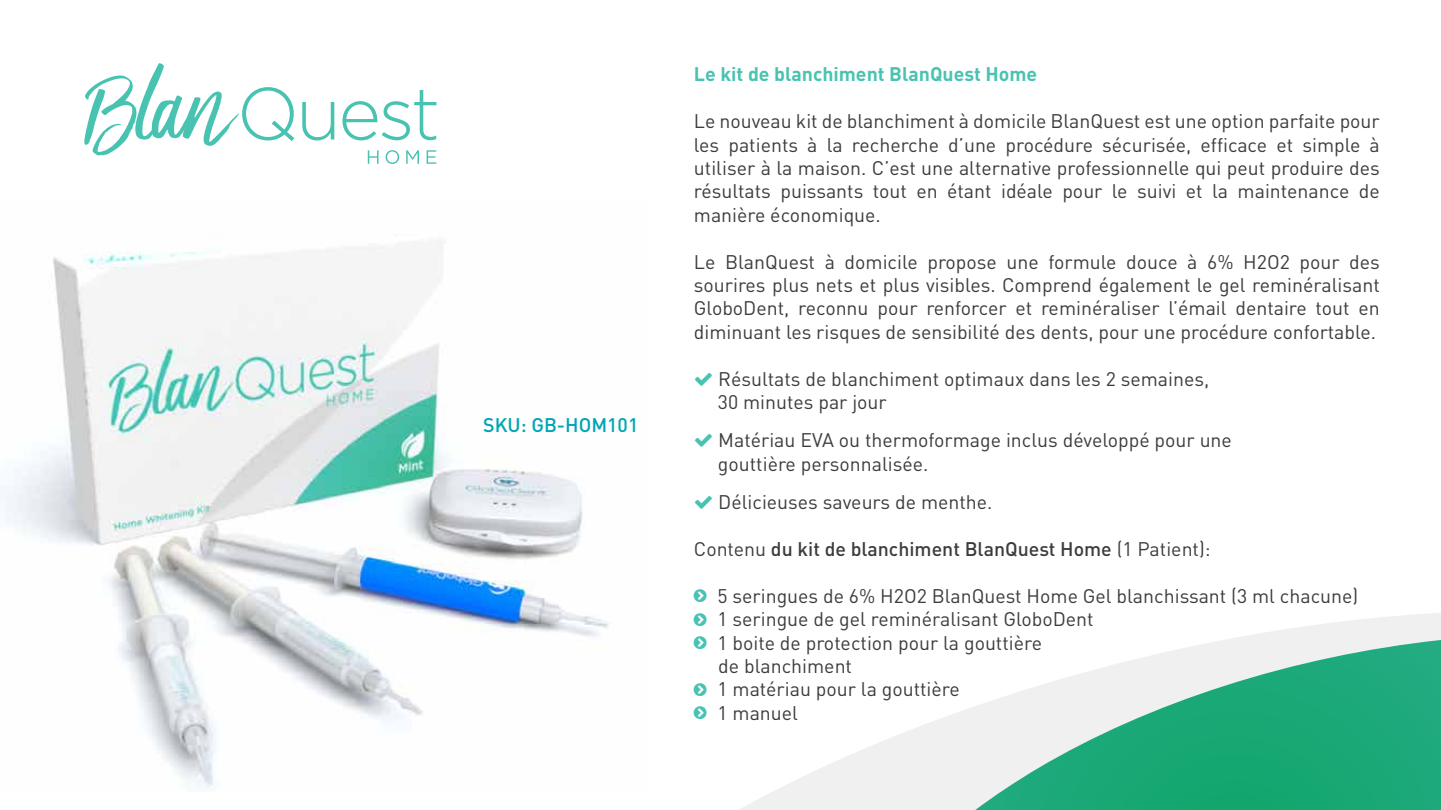
<style>
.page{position:relative;width:1441px;height:810px;background:#fff}
.page>*{position:absolute;margin:0;border:0;box-sizing:border-box;transform-origin:0 0}
.t1{font:19.5px/23.4px "DIN Pro";color:#3c3c3b}
.t2{font:500 19.5px "DIN Pro";color:#3c3c3b}
.t3{font:700 19.5px "DIN Pro";color:#49c3b1}
.t4{font:500 19.5px "DIN Pro";color:#00a5b5}
.s1{font-weight:400}
</style>
<div class="page">
<img style="left:0;top:240px;width:578px;height:549px">
<svg style="left:547px;top:489px;width:893px;height:321px"></svg>
<svg style="left:975px;top:640px;width:465px;height:170px"></svg>
<svg style="left:302px;top:102px;width:32px;height:38px"></svg>
<svg style="left:342px;top:90px;width:94px;height:50px"></svg>
<svg style="left:368px;top:150px;width:10px;height:14px"></svg>
<svg style="left:385px;top:150px;width:14px;height:14px"></svg>
<svg style="left:406px;top:150px;width:13px;height:14px"></svg>
<svg style="left:426px;top:150px;width:10px;height:14px"></svg>
<svg style="left:84px;top:63px;width:210px;height:93px"></svg>
<img style="left:808px;top:804px;width:366px;height:6px">
<svg style="left:695px;top:496px;width:17px;height:13px"></svg>
<svg style="left:693px;top:589px;width:13px;height:13px"></svg>
<svg style="left:693px;top:613px;width:13px;height:13px"></svg>
<svg style="left:693px;top:636px;width:13px;height:13px"></svg>
<svg style="left:693px;top:683px;width:13px;height:13px"></svg>
<svg style="left:693px;top:706px;width:13px;height:13px"></svg>
<p class="t4" style="left:483px;top:412px;width:157px">SKU: GB-HOM101</p>
<p class="t3" style="left:693px;top:61px;width:345px">Le kit de blanchiment BlanQuest Home</p>
<p class="t1" style="left:693px;top:109px;width:687px;text-align:justify">Le nouveau kit de blanchiment à domicile BlanQuest est une option parfaite pour les patients à la recherche d’une procédure sécurisée, efficace et simple à utiliser à la maison. C’est une alternative professionnelle qui peut produire des résultats puissants tout en étant idéale pour le suivi et la maintenance de manière économique.</p>
<p class="t1" style="left:693px;top:249px;width:687px;text-align:justify">Le BlanQuest à domicile propose une formule douce à 6% H2O2 pour des sourires plus nets et plus visibles. Comprend également le gel reminéralisant GloboDent, reconnu pour renforcer et reminéraliser l’émail dentaire tout en diminuant les risques de sensibilité des dents, pour une procédure confortable.</p>
<p class="t1" style="left:717px;top:366px;width:493px">Résultats de blanchiment optimaux dans les 2 semaines,<br>30 minutes par jour</p>
<p class="t1" style="left:717px;top:428px;width:515px">Matériau EVA ou thermoformage inclus développé pour une gouttière personnalisée.</p>
<p class="t1" style="left:718px;top:490px;width:276px">Délicieuses saveurs de menthe.</p>
<p class="t2" style="left:693px;top:536px;width:518px"><span class="s1">Contenu</span> du kit de blanchiment BlanQuest Home <span class="s1">(1 Patient):</span></p>
<p class="t1" style="left:717px;top:583px;width:642px">5 seringues de 6% H2O2 BlanQuest Home Gel blanchissant (3 ml chacune)<br>1 seringue de gel reminéralisant GloboDent<br>1 boite de protection pour la gouttière<br>de blanchiment<br>1 matériau pour la gouttière<br>1 manuel</p>
</div>
